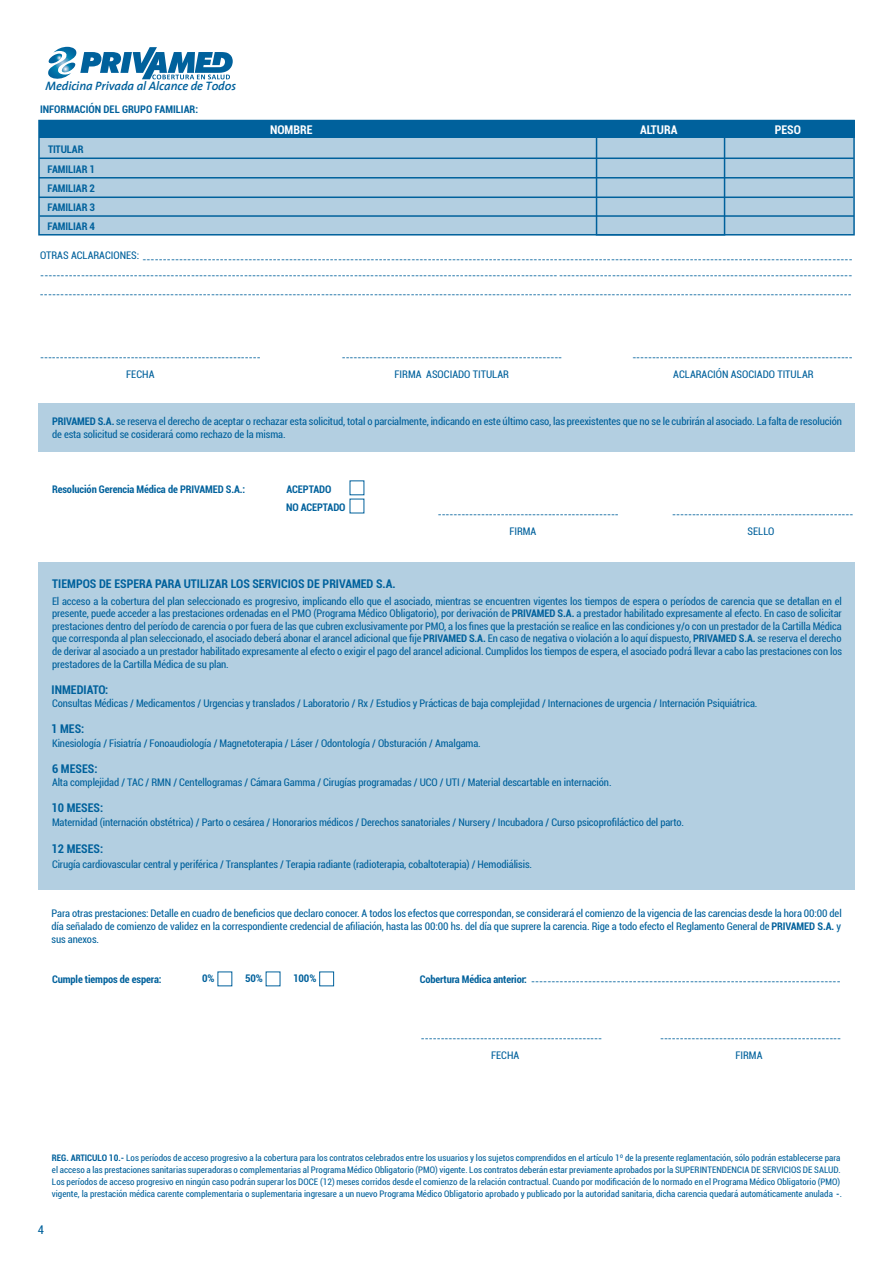
<style>
.page{position:relative;width:893px;height:1263px;background:#fff}
.page>*{position:absolute;margin:0;border:0;box-sizing:border-box;transform-origin:0 0}
.t1{font:italic 600 12.3px "The Sans";letter-spacing:-.01em;color:#00619c}
.t2{font:700 condensed 12px "Roboto";color:#00619c}
.t3{font:700 condensed 12px "Roboto";color:#fff}
.t4{font:condensed 12px "Roboto";color:#00619c}
.t5{font:condensed 10.5px/12.6px "Roboto";letter-spacing:-.01em;color:#00619c}
.t6{font:700 condensed 10.5px/19px "Roboto";letter-spacing:-.01em;color:#00619c;text-align:justify}
.t7{font:condensed 9px/12px "Roboto";color:#00619c}
.s1{font-weight:700}
</style>
<div class="page">
<div style="left:39px;top:138px;width:814px;height:97px;background:#b3cfe1"></div>
<div style="left:39px;top:120px;width:815px;height:18px;background:#00619c"></div>
<svg style="left:48px;top:47px;width:185px;height:33px"></svg>
<div style="left:38px;top:120px;width:817px;height:116px;border:2px solid #00619c"></div>
<hr style="left:40px;top:158px;width:814px;height:1px;background:#00619c">
<div style="left:596px;top:121px;width:129px;height:115px;border:2px solid #00619c"></div>
<hr style="left:39px;top:177px;width:814px;height:2px;background:#00619c">
<hr style="left:39px;top:197px;width:814px;height:1px;background:#00619c">
<hr style="left:40px;top:215px;width:814px;height:2px;background:#00619c">
<div style="left:38px;top:403px;width:817px;height:49px;background:#b3cfe1"></div>
<div style="left:38px;top:562px;width:817px;height:328px;background:#b3cfe1"></div>
<div style="left:319px;top:971px;width:15px;height:15px;background:#fff;border:1px solid #00619c"></div>
<p class="t1" style="left:45px;top:76px;width:192px">Medicina Privada al Alcance de Todos</p>
<p class="t6" style="left:40px;top:100px;width:160px">INFORMACIÓN DEL GRUPO FAMILIAR:</p>
<p class="t6" style="left:48px;top:140px;width:37px">TITULAR</p>
<p class="t3" style="left:270px;top:121px;width:44px">NOMBRE</p>
<p class="t3" style="left:640px;top:121px;width:39px">ALTURA</p>
<p class="t3" style="left:775px;top:121px;width:28px">PESO</p>
<p class="t6" style="left:48px;top:159px;width:49px">FAMILIAR 1<br>FAMILIAR 2<br>FAMILIAR 3<br>FAMILIAR 4</p>
<p class="t5" style="left:40px;top:249px;width:101px">OTRAS ACLARACIONES:</p>
<p class="t5" style="left:40px;top:287px;width:814px">-------------------------------------------------------------------------------------------------------------------------------------------------------------------------------------------------------</p>
<p class="t5" style="left:40px;top:250px;width:814px;line-height:16.2px;text-align:right">------------------------------------------------------------------------------------------------------------------------------------------------------------------------------ -------------------------------------------------------------------------------------------------------------------------------------------------------------------------------------------------------</p>
<p class="t5" style="left:126px;top:348px;width:136px;line-height:17.2px;text-indent:-86px">--------------------------------------------------------<br>FECHA</p>
<p class="t5" style="left:342px;top:351px;width:222px">--------------------------------------------------------</p>
<p class="t5" style="left:632px;top:351px;width:222px">--------------------------------------------------------</p>
<p class="t5" style="left:52px;top:415px;width:791px"><span class="s1">PRIVAMED S.A.</span> se reserva el derecho de aceptar o rechazar esta solicitud, total o parcialmente, indicando en este último caso, las preexistentes que no se le cubrirán al asociado. La falta de resolución de esta solicitud se cosiderará como rechazo de la misma.</p>
<p class="t5" style="left:395px;top:368px;width:116px">FIRMA ASOCIADO TITULAR</p>
<p class="t5" style="left:673px;top:368px;width:142px">ACLARACIÓN ASOCIADO TITULAR</p>
<p class="t6" style="left:52px;top:479px;width:195px">Resolución Gerencia Médica de PRIVAMED S.A.:</p>
<p class="t6" style="left:286px;top:480px;width:61px;line-height:18px">ACEPTADO<br>NO ACEPTADO</p>
<p class="t5" style="left:438px;top:508px;width:183px">----------------------------------------------</p>
<p class="t5" style="left:672px;top:508px;width:183px">----------------------------------------------</p>
<p class="t5" style="left:509px;top:525px;width:29px">FIRMA</p>
<p class="t5" style="left:748px;top:525px;width:28px">SELLO</p>
<p class="t2" style="left:52px;top:575px;width:345px">TIEMPOS DE ESPERA PARA UTILIZAR LOS SERVICIOS DE PRIVAMED S.A.</p>
<p class="t5" style="left:52px;top:594px;width:791px;text-align:justify">El acceso a la cobertura del plan seleccionado es progresivo, implicando ello que el asociado, mientras se encuentren vigentes los tiempos de espera o períodos de carencia que se detallan en el presente, puede acceder a las prestaciones ordenadas en el PMO (Programa Médico Obligatorio), por derivación de <span class="s1">PRIVAMED S.A.</span> a prestador habilitado expresamente al efecto. En caso de solicitar prestaciones dentro del período de carencia o por fuera de las que cubren exclusivamente por PMO, a los fines que la prestación se realice en las condiciones y/o con un prestador de la Cartilla Médica que corresponda al plan seleccionado, el asociado deberá abonar el arancel adicional que fije <span class="s1">PRIVAMED S.A.</span> En caso de negativa o violación a lo aquí dispuesto, <span class="s1">PRIVAMED S.A.</span> se reserva el derecho de derivar al asociado a un prestador habilitado expresamente al efecto o exigir el pago del arancel adicional. Cumplidos los tiempos de espera, el asociado podrá llevar a cabo las prestaciones con los prestadores de la Cartilla Médica de su plan.</p>
<p class="t2" style="left:52px;top:681px;width:58px">INMEDIATO:</p>
<p class="t5" style="left:52px;top:697px;width:707px">Consultas Médicas / Medicamentos / Urgencias y translados / Laboratorio / Rx / Estudios y Prácticas de baja complejidad / Internaciones de urgencia / Internación Psiquiátrica.</p>
<p class="t2" style="left:51px;top:720px;width:35px">1 MES:</p>
<p class="t5" style="left:52px;top:736px;width:430px">Kinesiología / Fisiatría / Fonoaudiología / Magnetoterapia / Láser / Odontología / Obsturación / Amalgama.</p>
<p class="t2" style="left:52px;top:760px;width:47px">6 MESES:</p>
<p class="t5" style="left:52px;top:776px;width:561px">Alta complejidad / TAC / RMN / Centellogramas / Cámara Gamma / Cirugías programadas / UCO / UTI / Material descartable en internación.</p>
<p class="t2" style="left:51px;top:799px;width:53px">10 MESES:</p>
<p class="t5" style="left:52px;top:816px;width:634px">Maternidad (internación obstétrica) / Parto o cesárea / Honorarios médicos / Derechos sanatoriales / Nursery / Incubadora / Curso psicoprofiláctico del parto.</p>
<p class="t2" style="left:51px;top:841px;width:53px">12 MESES:</p>
<p class="t5" style="left:52px;top:858px;width:482px">Cirugía cardiovascular central y periférica / Transplantes / Terapia radiante (radioterapia, cobaltoterapia) / Hemodiálisis.</p>
<p class="t5" style="left:52px;top:907px;width:792px;text-align:justify">Para otras prestaciones: Detalle en cuadro de beneficios que declaro conocer. A todos los efectos que correspondan, se considerará el comienzo de la vigencia de las carencias desde la hora 00:00 del día señalado de comienzo de validez en la correspondiente credencial de afiliación, hasta las 00:00 hs. del día que suprere la carencia. Rige a todo efecto el Reglamento General de <span class="s1">PRIVAMED S.A.</span> y sus anexos.</p>
<p class="t6" style="left:52px;top:969px;width:111px">Cumple tiempos de espera:</p>
<p class="t6" style="left:245px;top:969px;width:19px">50%</p>
<p class="t6" style="left:293px;top:969px;width:25px">100%</p>
<p class="t5" style="left:420px;top:975px;width:422px"><sup>Cobertura</sup> <sup>Médica</sup> <sup>anterior:</sup> ----------------------------------------------------------------------------</p>
<p class="t6" style="left:202px;top:969px;width:14px">0%</p>
<p class="t5" style="left:421px;top:1031px;width:183px">----------------------------------------------</p>
<p class="t5" style="left:660px;top:1031px;width:183px">----------------------------------------------</p>
<p class="t5" style="left:491px;top:1049px;width:30px">FECHA</p>
<p class="t5" style="left:735px;top:1049px;width:29px">FIRMA</p>
<p class="t7" style="left:52px;top:1151px;width:791px"><span class="s1">REG. ARTICULO 10.-</span> Los períodos de acceso progresivo a la cobertura para los contratos celebrados entre los usuarios y los sujetos comprendidos en el artículo 1º de la presente reglamentación, sólo podrán establecerse para el acceso a las prestaciones sanitarias superadoras o complementarias al Programa Médico Obligatorio (PMO) vigente. Los contratos deberán estar previamente aprobados por la SUPERINTENDENCIA DE SERVICIOS DE SALUD.<br>Los períodos de acceso progresivo en ningún caso podrán superar los DOCE (12) meses corridos desde el comienzo de la relación contractual. Cuando por modificación de lo normado en el Programa Médico Obligatorio (PMO) vigente, la prestación médica carente complementaria o suplementaria ingresare a un nuevo Programa Médico Obligatorio aprobado y publicado por la autoridad sanitaria, dicha carencia quedará automáticamente anulada <span class="s1">-</span>.</p>
<p class="t4" style="left:38px;top:1221px;width:8px">4</p>
</div>
